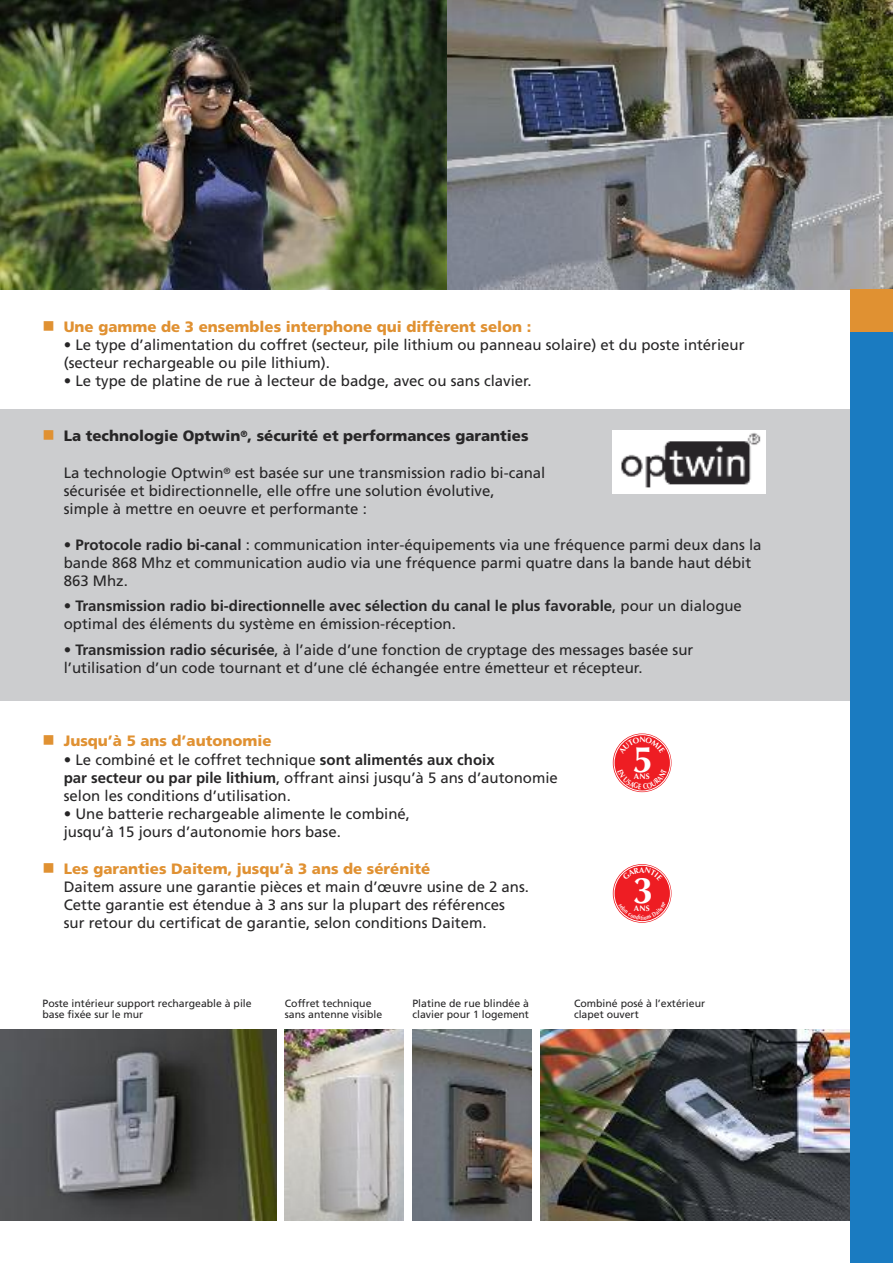
<style>
.page{position:relative;width:893px;height:1263px;background:#fff}
.page>*{position:absolute;margin:0;border:0;box-sizing:border-box;transform-origin:0 0}
.t1{font:700 37.2px "Optima";color:#fff}
.t2{font:15px/18px "Frutiger";color:#272627}
.t3{font:700 15px/18px "Frutiger";color:#272627}
.t4{font:900 15px "Frutiger";color:#e09132}
.t5{font:900 15px "Frutiger";color:#272627}
.t6{font:10.5px/10.5px "Frutiger";color:#272627}
.t7{font:700 7.95px "Optima";letter-spacing:.045em;color:#fff}
.s1{color:#e09132}
.s2{font-weight:700}
.s3{font-weight:400}
.s4{font-weight:900;color:#e09132}
</style>
<div class="page">
<img style="left:540px;top:1029px;width:310px;height:191px">
<div style="left:0;top:409px;width:861px;height:291px;background:#cccdcf"></div>
<img style="left:446px;top:0;width:447px;height:289px">
<div style="left:850px;top:319px;width:43px;height:944px;background:#1a7bc1"></div>
<img style="left:0;top:0;width:446px;height:289px">
<img style="left:285px;top:1029px;width:119px;height:191px">
<img style="left:412px;top:1029px;width:119px;height:191px">
<img style="left:0;top:1029px;width:276px;height:191px">
<img style="left:612px;top:430px;width:153px;height:64px">
<div style="left:613px;top:864px;width:58px;height:59px;background:#ee1d23;border-radius:50%"></div>
<div style="left:614px;top:865px;width:57px;height:57px;border:1px solid #fff;border-radius:50%"></div>
<div style="left:613px;top:733px;width:58px;height:59px;background:#ee1d23;border-radius:50%"></div>
<div style="left:614px;top:734px;width:57px;height:57px;border:1px solid #fff;border-radius:50%"></div>
<div style="left:850px;top:289px;width:43px;height:43px;background:#e09132"></div>
<svg style="left:618px;top:905px;width:48px;height:15px"></svg>
<svg style="left:622px;top:867px;width:41px;height:8px"></svg>
<svg style="left:617px;top:772px;width:50px;height:17px"></svg>
<svg style="left:619px;top:736px;width:46px;height:13px"></svg>
<p class="t4" style="left:43px;top:320px;width:490px">■ Une gamme de 3 ensembles interphone qui diffèrent selon :</p>
<p class="t2" style="left:64px;top:337px;width:682px">• Le type d’alimentation du coffret (secteur, pile lithium ou panneau solaire) et du poste intérieur (secteur rechargeable ou pile lithium).</p>
<p class="t2" style="left:64px;top:373px;width:470px">• Le type de platine de rue à lecteur de badge, avec ou sans clavier.</p>
<p class="t5" style="left:43px;top:430px;width:488px"><span class="s1">■</span> La technologie Optwin<sup>®</sup>, sécurité et performances garanties</p>
<p class="t2" style="left:64px;top:465px;width:483px">La technologie Optwin<sup>®</sup> est basée sur une transmission radio bi-canal sécurisée et bidirectionnelle, elle offre une solution évolutive,<br>simple à mettre en oeuvre et performante :</p>
<p class="t2" style="left:64px;top:537px;width:699px">• <span class="s2">Protocole radio bi-canal</span> : communication inter-équipements via une fréquence parmi deux dans la bande 868 Mhz et communication audio via une fréquence parmi quatre dans la bande haut débit<br>863 Mhz.</p>
<p class="t3" style="left:64px;top:598px;width:680px"><span class="s3">•</span> Transmission radio bi-directionnelle avec sélection du canal le plus favorable<span class="s3">, pour un dialogue optimal des éléments du système en émission-réception.</span></p>
<p class="t2" style="left:64px;top:642px;width:631px">• <span class="s2">Transmission radio sécurisée</span>, à l’aide d’une fonction de cryptage des messages basée sur l’utilisation d’un code tournant et d’une clé échangée entre émetteur et récepteur.</p>
<p class="t4" style="left:43px;top:735px;width:231px">■ Jusqu’à 5 ans d’autonomie</p>
<p class="t2" style="left:64px;top:751px;width:496px">• Le combiné et le coffret technique <span class="s2">sont alimentés aux choix<br>par secteur ou par pile lithium</span>, offrant ainsi jusqu’à 5 ans d’autonomie selon les conditions d’utilisation.</p>
<p class="t2" style="left:64px;top:805px;width:348px">• Une batterie rechargeable alimente le combiné, jusqu’à 15 jours d’autonomie hors base.</p>
<p class="t2" style="left:64px;top:861px;width:467px;text-indent:-21px"><span class="s1">■</span> <span class="s4">Les garanties Daitem, jusqu’à 3 ans de sérénité<br></span>Daitem assure une garantie pièces et main d’œuvre usine de 2 ans.<br>Cette garantie est étendue à 3 ans sur la plupart des références sur retour du certificat de garantie, selon conditions Daitem.</p>
<h1 class="t1" style="left:633px;top:744px;width:22px">5</h1>
<p class="t7" style="left:634px;top:773px;width:18px">ANS</p>
<h1 class="t1" style="left:633px;top:875px;width:22px">3</h1>
<p class="t7" style="left:634px;top:905px;width:18px">ANS</p>
<p class="t6" style="left:43px;top:999px;width:211px">Poste intérieur support rechargeable à pile base fixée sur le mur</p>
<p class="t6" style="left:285px;top:999px;width:99px">Coffret technique sans antenne visible</p>
<p class="t6" style="left:412px;top:999px;width:118px">Platine de rue blindée à clavier pour 1 logement</p>
<p class="t6" style="left:574px;top:999px;width:133px">Combiné posé à l’extérieur clapet ouvert</p>
</div>
